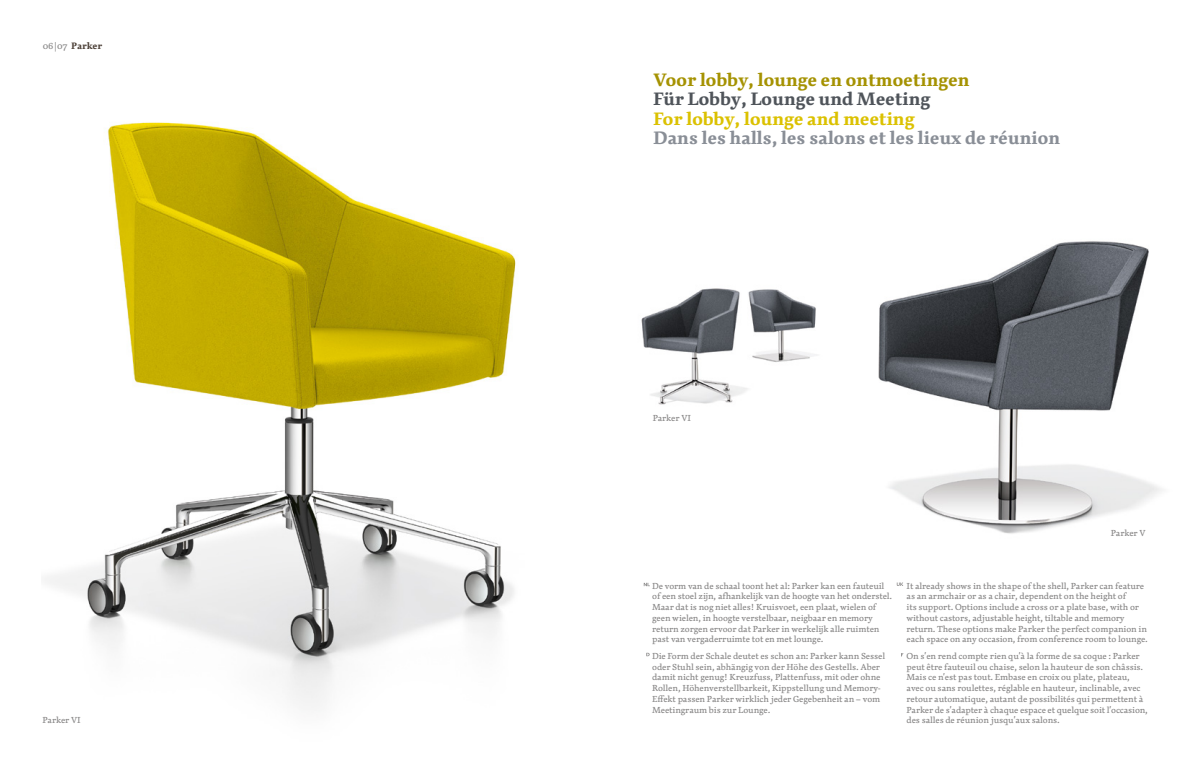
<style>
.page{position:relative;width:1191px;height:766px;background:#fff}
.page>*{position:absolute;margin:0;border:0;box-sizing:border-box;transform-origin:0 0}
.Head_2{font:700 17.5px "Dederon DOT";letter-spacing:-.02em;color:#898e96}
.Head_2-2{font:700 17.5px "Dederon DOT";letter-spacing:-.02em;color:#a59202}
.Head_2-3{font:700 17.5px "Dederon DOT";letter-spacing:-.02em;color:#4f545a}
.Head_2-4{font:700 17.5px "Dederon DOT";letter-spacing:-.02em;color:#dbc100}
.Fliesstext{font:700 9px "Dederon DOT";letter-spacing:-.015em;color:#4b3f36}
.Fliesstext-2{font:500 8.5px/10.8px "Dederon DOT";letter-spacing:-.015em;color:#878686}
.s1{font-weight:500;color:#878686}
</style>
<div class="page">
<img style="left:641px;top:288px;width:176px;height:117px">
<img style="left:45px;top:122px;width:471px;height:586px">
<img style="left:878px;top:241px;width:284px;height:293px">
<svg style="left:646px;top:652px;width:3px;height:4px"></svg>
<svg style="left:644px;top:582px;width:6px;height:4px"></svg>
<svg style="left:896px;top:582px;width:7px;height:4px"></svg>
<p class="Fliesstext" style="left:43px;top:40px;width:61px"><span class="s1">06|07</span> Parker</p>
<p class="Fliesstext-2" style="left:43px;top:714px;width:40px">Parker VI</p>
<p class="Head_2-2" style="left:653px;top:68px;width:318px">Voor lobby, lounge en ontmoetingen</p>
<p class="Head_2-3" style="left:653px;top:88px;width:279px">Für Lobby, Lounge und Meeting</p>
<p class="Head_2-4" style="left:653px;top:107px;width:263px">For lobby, lounge and meeting</p>
<p class="Head_2" style="left:653px;top:127px;width:409px">Dans les halls, les salons et les lieux de réunion</p>
<p class="Fliesstext-2" style="left:652px;top:412px;width:40px">Parker VI</p>
<p class="Fliesstext-2" style="left:1110px;top:527px;width:36px">Parker V</p>
<p class="Fliesstext-2" style="left:1110px;top:532px;width:36px">Parker V</p>
<p class="Fliesstext-2" style="left:652px;top:580px;width:242px">De vorm van de schaal toont het al: Parker kan een fauteuil of een stoel zijn, afhankelijk van de hoogte van het onderstel.<br>Maar dat is nog niet alles! Kruisvoet, een plaat, wielen of geen wielen, in hoogte verstelbaar, neigbaar en memory return zorgen ervoor dat Parker in werkelijk alle ruimten past van vergaderruimte tot en met lounge.</p>
<p class="Fliesstext-2" style="left:652px;top:650px;width:234px">Die Form der Schale deutet es schon an: Parker kann Sessel oder Stuhl sein, abhängig von der Höhe des Gestells. Aber damit nicht genug! Kreuzfuss, Plattenfuss, mit oder ohne Rollen, Höhenverstellbarkeit, Kippstellung und Memory-Effekt passen Parker wirklich jeder Gegebenheit an – vom Meetingraum bis zur Lounge.</p>
<p class="Fliesstext-2" style="left:906px;top:580px;width:243px">It already shows in the shape of the shell, Parker can feature as an armchair or as a chair, dependent on the height of<br>its support. Options include a cross or a plate base, with or without castors, adjustable height, tiltable and memory return. These options make Parker the perfect companion in each space on any occasion, from conference room to lounge.</p>
<p class="Fliesstext-2" style="left:906px;top:650px;width:243px">On s’en rend compte rien qu’à la forme de sa coque : Parker peut être fauteuil ou chaise, selon la hauteur de son châssis.<br>Mais ce n’est pas tout. Embase en croix ou plate, plateau, avec ou sans roulettes, réglable en hauteur, inclinable, avec retour automatique, autant de possibilités qui permettent à Parker de s’adapter à chaque espace et quelque soit l’occasion, des salles de réunion jusqu’aux salons.</p>
</div>
